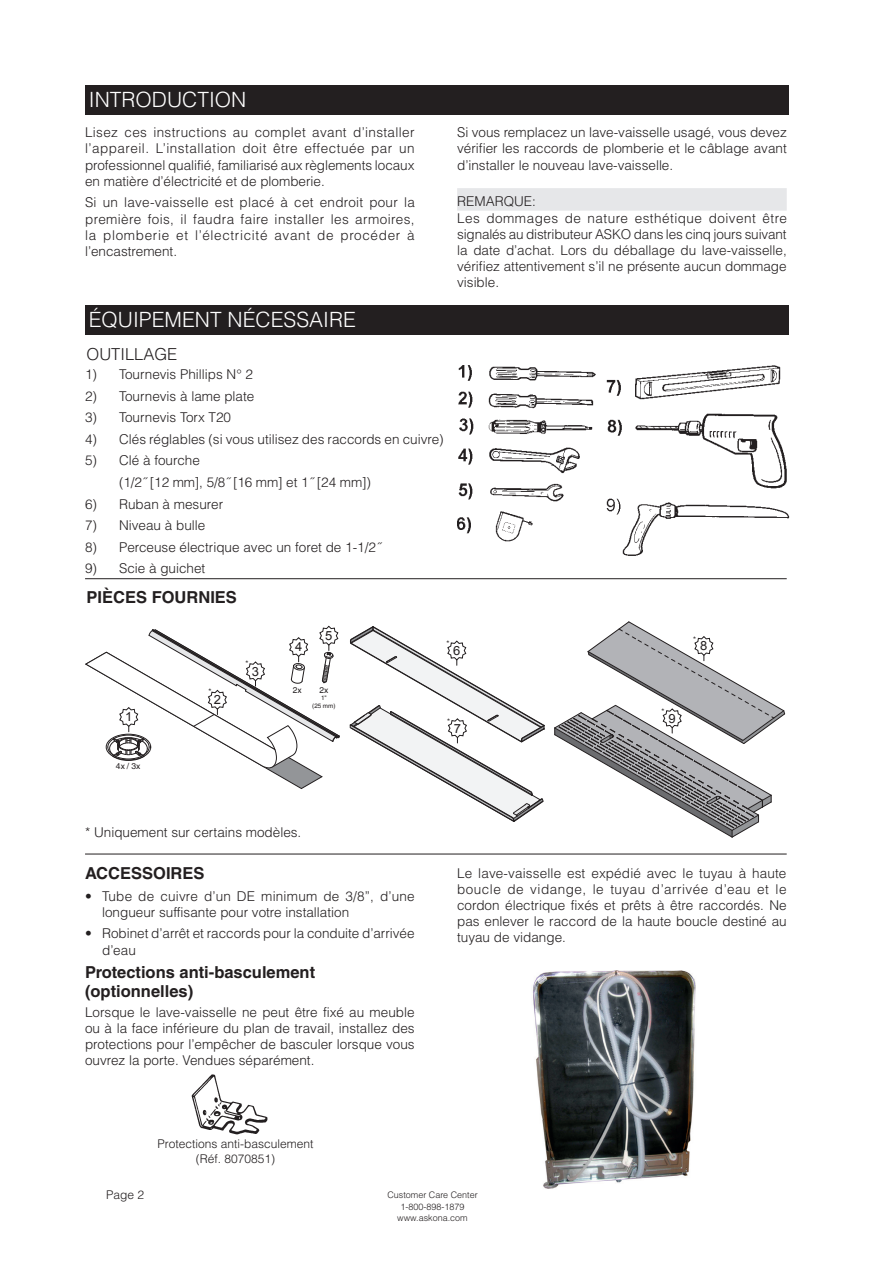
<style>
.page{position:relative;width:893px;height:1263px;background:#fff}
.page>*{position:absolute;margin:0;border:0;box-sizing:border-box;transform-origin:0 0}
.Subhead_1{font:300 21px "Helvetica LT Std";color:#fff}
.Subhead_3{font:700 16.5px/19.8px "Helvetica LT Std";color:#231f20}
.Subhead_2{font:700 16.5px "Helvetica LT Std";color:#231f20}
.Body_text{font:700 16.5px "Helvetica LT Std";color:#231f20}
.Subhead_2-2{font:300 16.5px "Helvetica LT Std";color:#231f20}
.Body_text-2{font:300 13.5px/16.2px "Helvetica LT Std";color:#231f20;text-align:justify}
.OBS__text{font:300 13.5px "Helvetica LT Std";color:#231f20}
.t1{font:12.6px "Arial";color:#231f20}
.t2{font:300 12px "Helvetica LT Std";color:#231f20}
.t3{font:300 9px/12px "Helvetica LT Std";color:#231f20;text-align:center}
.t4{font:8.4px "Helvetica Linotype";color:#231f20}
.t5{font:7.65px "Arial";color:#231f20}
.t6{font:6.3px/7.6px "Helvetica Linotype";color:#231f20;text-align:center}
</style>
<div class="page">
<div style="left:457px;top:188px;width:330px;height:23px;background:#e6e7e9"></div>
<div style="left:85px;top:85px;width:704px;height:30px;background:#231f20"></div>
<div style="left:85px;top:305px;width:704px;height:30px;background:#231f20"></div>
<img style="left:457px;top:366px;width:139px;height:176px">
<img style="left:606px;top:365px;width:183px;height:191px">
<hr style="left:85px;top:578px;width:702px;height:1px;background:#231f20">
<img style="left:533px;top:971px;width:163px;height:218px">
<img style="left:192px;top:1075px;width:75px;height:59px">
<hr style="left:85px;top:854px;width:702px;height:1px;background:#231f20">
<svg style="left:85px;top:626px;width:255px;height:163px"></svg>
<svg style="left:350px;top:626px;width:195px;height:196px"></svg>
<svg style="left:554px;top:621px;width:231px;height:217px"></svg>
<p class="Subhead_1" style="left:89px;top:87px;width:159px">INTRODUCTION</p>
<p class="Body_text-2" style="left:457px;top:124px;width:331px">Si vous remplacez un lave-vaisselle usagé, vous devez vérifier les raccords de plomberie et le câblage avant d’installer le nouveau lave-vaisselle.</p>
<p class="Body_text-2" style="left:85px;top:124px;width:331px">Lisez ces instructions au complet avant d’installer l’appareil. L’installation doit être effectuée par un professionnel qualifié, familiarisé aux règlements locaux en matière d’électricité et de plomberie.</p>
<p class="Body_text-2" style="left:85px;top:194px;width:331px">Si un lave-vaisselle est placé à cet endroit pour la première fois, il faudra faire installer les armoires, la plomberie et l’électricité avant de procéder à l’encastrement.</p>
<p class="OBS__text" style="left:457px;top:193px;width:80px">REMARQUE:</p>
<p class="Body_text-2" style="left:457px;top:210px;width:331px">Les dommages de nature esthétique doivent être signalés au distributeur ASKO dans les cinq jours suivant la date d’achat. Lors du déballage du lave-vaisselle, vérifiez attentivement s’il ne présente aucun dommage visible.</p>
<p class="Subhead_1" style="left:89px;top:307px;width:269px">ÉQUIPEMENT NÉCESSAIRE</p>
<p class="Subhead_2-2" style="left:87px;top:343px;width:92px">OUTILLAGE</p>
<p class="Body_text-2" style="left:85px;top:366px;width:169px">1) Tournevis Phillips N° 2</p>
<p class="Body_text-2" style="left:85px;top:387px;width:171px">2) Tournevis à lame plate</p>
<p class="Body_text-2" style="left:85px;top:409px;width:148px">3) Tournevis Torx T20</p>
<p class="Body_text-2" style="left:85px;top:431px;width:360px">4) Clés réglables (si vous utilisez des raccords en cuivre)</p>
<p class="Body_text-2" style="left:85px;top:452px;width:116px">5) Clé à fourche</p>
<p class="Body_text-2" style="left:119px;top:474px;width:253px">(1/2˝ [12 mm], 5/8˝ [16 mm] et 1˝ [24 mm])</p>
<p class="Body_text-2" style="left:85px;top:495px;width:140px">6) Ruban à mesurer</p>
<p class="Body_text-2" style="left:85px;top:517px;width:122px">7) Niveau à bulle</p>
<p class="Body_text-2" style="left:85px;top:539px;width:297px">8) Perceuse électrique avec un foret de 1-1/2˝</p>
<p class="Body_text-2" style="left:85px;top:560px;width:122px">9) Scie à guichet</p>
<p class="Subhead_2" style="left:87px;top:587px;width:152px">PIÈCES FOURNIES</p>
<p class="t1" style="left:125px;top:709px;width:9px">1</p>
<p class="t4" style="left:116px;top:761px;width:26px">4x / 3x</p>
<p class="t5" style="left:208px;top:686px;width:5px">*</p>
<p class="t1" style="left:214px;top:691px;width:9px">2</p>
<p class="t5" style="left:245px;top:658px;width:5px">*</p>
<p class="t1" style="left:252px;top:663px;width:9px">3</p>
<p class="t1" style="left:325px;top:627px;width:9px">5</p>
<p class="t5" style="left:693px;top:634px;width:5px">*</p>
<p class="t5" style="left:447px;top:639px;width:5px">*</p>
<p class="t1" style="left:295px;top:639px;width:9px">4</p>
<p class="t1" style="left:700px;top:638px;width:9px">8</p>
<p class="t1" style="left:453px;top:642px;width:9px">6</p>
<p class="t4" style="left:293px;top:685px;width:10px">2x</p>
<p class="t4" style="left:319px;top:685px;width:10px">2x</p>
<p class="t6" style="left:312px;top:694px;width:25px">1"<br>(25 mm)</p>
<p class="t5" style="left:447px;top:716px;width:5px">*</p>
<p class="t1" style="left:454px;top:720px;width:9px">7</p>
<p class="t5" style="left:661px;top:706px;width:5px">*</p>
<p class="t1" style="left:669px;top:710px;width:9px">9</p>
<p class="Body_text-2" style="left:85px;top:824px;width:218px">* Uniquement sur certains modèles.</p>
<p class="Body_text" style="left:85px;top:863px;width:121px">ACCESSOIRES</p>
<p class="Body_text-2" style="left:102px;top:887px;width:314px;text-indent:-17px">• Tube de cuivre d’un DE minimum de 3/8”, d’une longueur suffisante pour votre installation</p>
<p class="Body_text-2" style="left:102px;top:925px;width:314px;text-indent:-17px">• Robinet d’arrêt et raccords pour la conduite d’arrivée d’eau</p>
<p class="Subhead_3" style="left:85px;top:961px;width:232px">Protections anti-basculement (optionnelles)</p>
<p class="Body_text-2" style="left:85px;top:1004px;width:331px">Lorsque le lave-vaisselle ne peut être fixé au meuble ou à la face inférieure du plan de travail, installez des protections pour l’empêcher de basculer lorsque vous ouvrez la porte. Vendues séparément.</p>
<p class="t2" style="left:158px;top:1136px;width:157px">Protections anti-basculement</p>
<p class="t2" style="left:196px;top:1151px;width:81px">(Réf. 8070851)</p>
<p class="Body_text-2" style="left:457px;top:864px;width:331px">Le lave-vaisselle est expédié avec le tuyau à haute boucle de vidange, le tuyau d’arrivée d’eau et le cordon électrique fixés et prêts à être raccordés. Ne pas enlever le raccord de la haute boucle destiné au tuyau de vidange.</p>
<p class="t2" style="left:106px;top:1187px;width:40px">Page 2</p>
<p class="t3" style="left:387px;top:1188px;width:92px">Customer Care Center<br>1-800-898-1879</p>
<p class="t3" style="left:397px;top:1211px;width:72px">www.askona.com</p>
</div>
